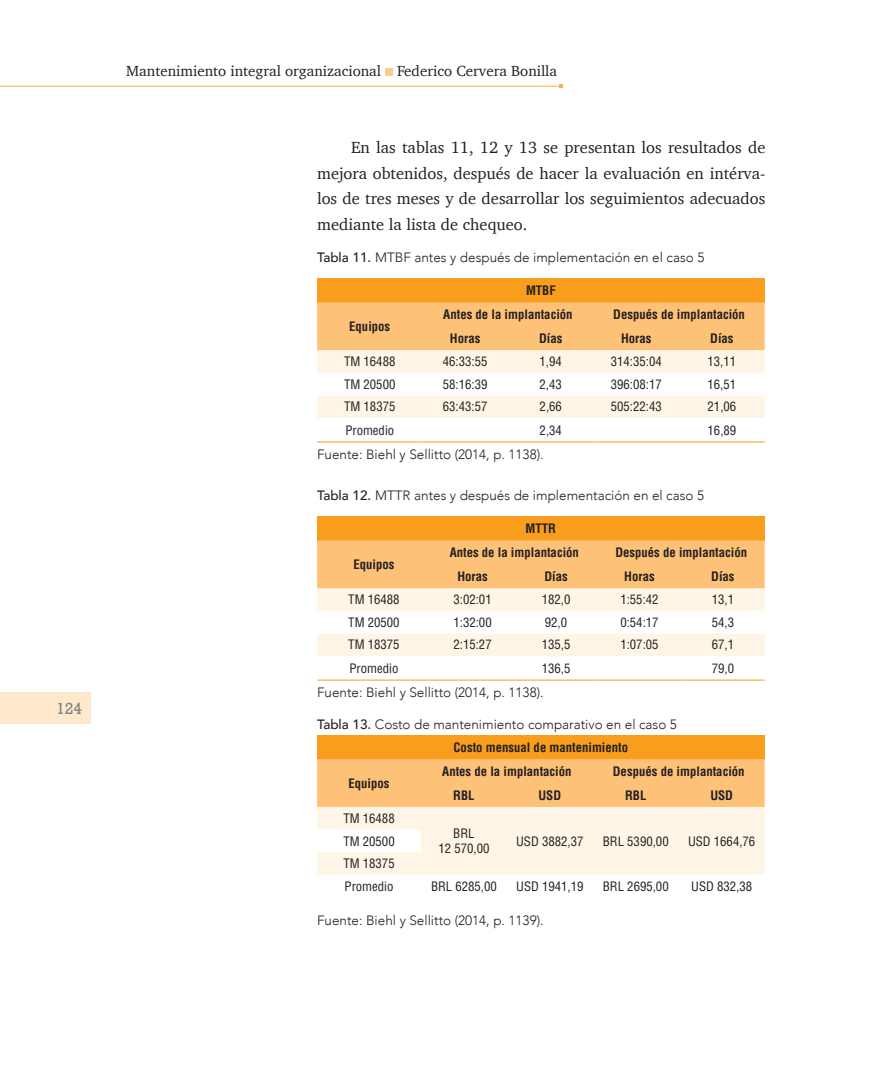
<style>
.page{position:relative;width:893px;height:1085px;background:#fff}
.page>*{position:absolute;margin:0;border:0;box-sizing:border-box;transform-origin:0 0}
.t1{font:16.5px/25.5px "Charter";color:#231f20;text-align:justify}
.t2{font:15px "Charter";color:#231f20}
.t3{font:15px "Rockwell";color:#808285}
.t4{font:300 13.5px "Avenir";color:#231f20}
.t5{font:500 13.5px "Avenir";color:#231f20}
.t6{font:condensed 12.75px/15.3px "Helvetica LT Std";color:#231f20;text-align:center}
.t7{font:700 condensed 12.75px "Helvetica LT Std";color:#231f20}
.s1{font-weight:500}
.s2{font-style:inherit}
.s3{font-weight:300}
</style>
<div class="page">
<div style="left:0;top:692px;width:91px;height:31px;background:#fee9cc"></div>
<div style="left:385px;top:68px;width:8px;height:8px;background:#fdcb8b"></div>
<hr style="left:0;top:86px;width:561px;height:1px;background:#fbaf4b">
<div style="left:317px;top:278px;width:448px;height:24px;background:#f89e1c"></div>
<svg style="left:317px;top:302px;width:448px;height:116px"></svg>
<hr style="left:317px;top:441px;width:105px;height:1px;background:#f89e1c">
<hr style="left:422px;top:441px;width:86px;height:1px;background:#f89e1c">
<hr style="left:508px;top:441px;width:85px;height:1px;background:#f89e1c">
<hr style="left:593px;top:441px;width:86px;height:1px;background:#f89e1c">
<hr style="left:679px;top:441px;width:86px;height:1px;background:#f89e1c">
<div style="left:317px;top:516px;width:448px;height:24px;background:#f89e1c"></div>
<svg style="left:317px;top:540px;width:448px;height:116px"></svg>
<hr style="left:317px;top:679px;width:114px;height:1px;background:#f89e1c">
<hr style="left:431px;top:679px;width:83px;height:1px;background:#f89e1c">
<hr style="left:514px;top:679px;width:84px;height:1px;background:#f89e1c">
<hr style="left:598px;top:679px;width:83px;height:1px;background:#f89e1c">
<hr style="left:681px;top:679px;width:84px;height:1px;background:#f89e1c">
<div style="left:317px;top:735px;width:448px;height:24px;background:#f89e1c"></div>
<svg style="left:317px;top:759px;width:448px;height:116px;background:#fde0b9"></svg>
<p class="t3" style="left:56px;top:698px;width:28px">124</p>
<p class="t2" style="left:126px;top:58px;width:432px">Mantenimiento integral organizacional Federico Cervera Bonilla</p>
<p class="t1" style="left:317px;top:134px;width:450px;text-indent:34px">En las tablas 11, 12 y 13 se presentan los resultados de mejora obtenidos, después de hacer la evaluación en intérva&shy;los de tres meses y de desarrollar los seguimientos adecuados mediante la lista de chequeo.</p>
<p class="t4" style="left:317px;top:249px;width:389px"><span class="s1">Tabla 11.</span> <span class="s2">MTBF</span> antes y después de implementación en el caso 5</p>
<p class="t7" style="left:526px;top:282px;width:31px">MTBF</p>
<p class="t7" style="left:349px;top:318px;width:43px">Equipos</p>
<p class="t7" style="left:443px;top:306px;width:131px">Antes de la implantación</p>
<p class="t7" style="left:613px;top:306px;width:133px">Después de implantación</p>
<p class="t7" style="left:450px;top:330px;width:32px">Horas</p>
<p class="t7" style="left:539px;top:330px;width:25px">Días</p>
<p class="t7" style="left:621px;top:330px;width:32px">Horas</p>
<p class="t7" style="left:710px;top:330px;width:25px">Días</p>
<p class="t6" style="left:344px;top:354px;width:53px">TM 16488</p>
<p class="t6" style="left:443px;top:354px;width:46px">46:33:55</p>
<p class="t6" style="left:540px;top:354px;width:24px">1,94</p>
<p class="t6" style="left:611px;top:354px;width:52px">314:35:04</p>
<p class="t6" style="left:707px;top:354px;width:30px">13,11</p>
<p class="t6" style="left:344px;top:376px;width:53px">TM 20500</p>
<p class="t6" style="left:443px;top:376px;width:46px">58:16:39</p>
<p class="t6" style="left:540px;top:376px;width:24px">2,43</p>
<p class="t6" style="left:611px;top:376px;width:52px">396:08:17</p>
<p class="t6" style="left:708px;top:376px;width:30px">16,51</p>
<p class="t6" style="left:344px;top:399px;width:53px">TM 18375</p>
<p class="t6" style="left:443px;top:399px;width:46px">63:43:57</p>
<p class="t6" style="left:540px;top:399px;width:24px">2,66</p>
<p class="t6" style="left:611px;top:399px;width:52px">505:22:43</p>
<p class="t6" style="left:708px;top:399px;width:30px">21,06</p>
<p class="t6" style="left:345px;top:422px;width:50px">Promedio</p>
<p class="t6" style="left:540px;top:422px;width:24px">2,34</p>
<p class="t6" style="left:708px;top:422px;width:30px">16,89</p>
<p class="t4" style="left:317px;top:446px;width:228px">Fuente: Biehl y Sellitto (2014, p. 1138).</p>
<p class="t5" style="left:317px;top:484px;width:68px">Tabla 12. <span class="s3">MTTR</span></p>
<p class="t4" style="left:414px;top:487px;width:291px">antes y después de implementación en el caso 5</p>
<p class="t7" style="left:526px;top:520px;width:32px">MTTR</p>
<p class="t7" style="left:353px;top:556px;width:43px">Equipos</p>
<p class="t7" style="left:450px;top:544px;width:131px">Antes de la implantación</p>
<p class="t7" style="left:615px;top:544px;width:133px">Después de implantación</p>
<p class="t7" style="left:457px;top:568px;width:32px">Horas</p>
<p class="t7" style="left:544px;top:568px;width:25px">Días</p>
<p class="t7" style="left:624px;top:568px;width:32px">Horas</p>
<p class="t7" style="left:711px;top:568px;width:25px">Días</p>
<p class="t6" style="left:348px;top:592px;width:53px">TM 16488</p>
<p class="t6" style="left:453px;top:592px;width:40px">3:02:01</p>
<p class="t6" style="left:542px;top:592px;width:30px">182,0</p>
<p class="t6" style="left:620px;top:592px;width:40px">1:55:42</p>
<p class="t6" style="left:712px;top:592px;width:24px">13,1</p>
<p class="t6" style="left:348px;top:614px;width:53px">TM 20500</p>
<p class="t6" style="left:453px;top:614px;width:40px">1:32:00</p>
<p class="t6" style="left:545px;top:614px;width:24px">92,0</p>
<p class="t6" style="left:620px;top:614px;width:40px">0:54:17</p>
<p class="t6" style="left:712px;top:614px;width:24px">54,3</p>
<p class="t6" style="left:348px;top:637px;width:53px">TM 18375</p>
<p class="t6" style="left:453px;top:637px;width:40px">2:15:27</p>
<p class="t6" style="left:542px;top:637px;width:30px">135,5</p>
<p class="t6" style="left:620px;top:637px;width:40px">1:07:05</p>
<p class="t6" style="left:712px;top:637px;width:24px">67,1</p>
<p class="t6" style="left:350px;top:660px;width:50px">Promedio</p>
<p class="t6" style="left:542px;top:660px;width:30px">136,5</p>
<p class="t6" style="left:712px;top:660px;width:24px">79,0</p>
<p class="t4" style="left:317px;top:684px;width:228px">Fuente: Biehl y Sellitto (2014, p. 1138).</p>
<p class="t4" style="left:317px;top:716px;width:361px"><span class="s1">Tabla 13.</span> Costo de mantenimiento comparativo en el caso 5</p>
<p class="t7" style="left:454px;top:739px;width:176px">Costo mensual de mantenimiento</p>
<p class="t7" style="left:348px;top:775px;width:43px">Equipos</p>
<p class="t7" style="left:442px;top:763px;width:131px">Antes de la implantación</p>
<p class="t7" style="left:613px;top:763px;width:133px">Después de implantación</p>
<p class="t7" style="left:453px;top:787px;width:23px">RBL</p>
<p class="t7" style="left:538px;top:787px;width:24px">USD</p>
<p class="t7" style="left:625px;top:787px;width:23px">RBL</p>
<p class="t7" style="left:710px;top:787px;width:24px">USD</p>
<p class="t6" style="left:343px;top:810px;width:53px">TM 16488</p>
<p class="t6" style="left:438px;top:825px;width:52px">BRL<br>12 570,00</p>
<p class="t6" style="left:343px;top:833px;width:53px">TM 20500</p>
<p class="t6" style="left:516px;top:833px;width:69px">USD 3882,37</p>
<p class="t6" style="left:603px;top:833px;width:67px">BRL 5390,00</p>
<p class="t6" style="left:688px;top:833px;width:69px">USD 1664,76</p>
<p class="t6" style="left:343px;top:851px;width:53px;line-height:23.2px;text-align:left">TM 18375<br>Promedio</p>
<p class="t6" style="left:431px;top:878px;width:67px">BRL 6285,00</p>
<p class="t6" style="left:516px;top:878px;width:69px">USD 1941,19</p>
<p class="t6" style="left:603px;top:878px;width:67px">BRL 2695,00</p>
<p class="t6" style="left:691px;top:878px;width:62px">USD 832,38</p>
<p class="t4" style="left:317px;top:912px;width:228px">Fuente: Biehl y Sellitto (2014, p. 1139).</p>
</div>
